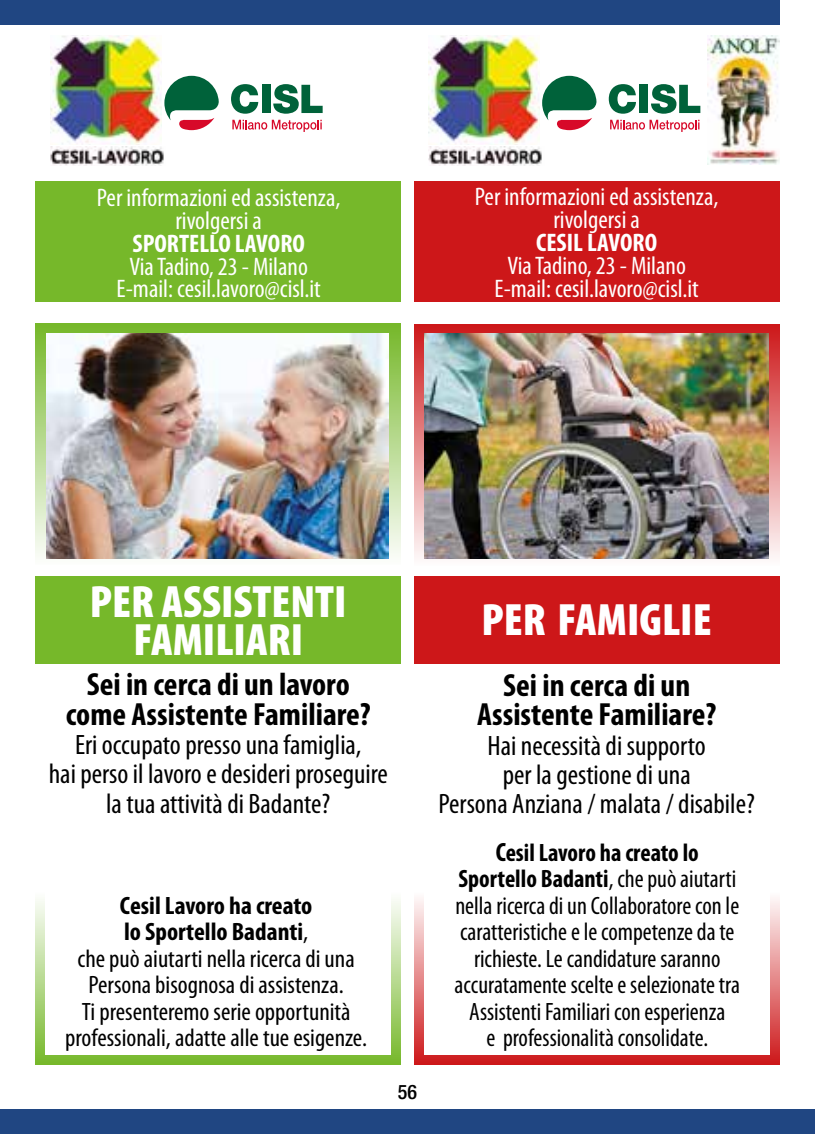
<style>
.page{position:relative;width:815px;height:1134px;background:#fff}
.page>*{position:absolute;margin:0;border:0;box-sizing:border-box;transform-origin:0 0}
.t1{font:900 condensed 45.5px/37.5px "Myriad Pro";color:#fff;text-align:center}
.t2{font:700 condensed 32.25px/29.5px "Myriad Pro";color:#000;text-align:center}
.t3{font:condensed 28.25px/29.5px "Myriad Pro";color:#000;text-align:center}
.t4{font:condensed 25.5px/22.8px "Myriad Pro";color:#fff;text-align:center}
.t5{font:700 condensed 25.5px "Myriad Pro";color:#fff}
.t6{font:condensed 25.25px/26.5px "Myriad Pro";color:#000;text-align:center}
.t7{font:500 condensed 20px "Helvetica Neue";color:#000}
.s1{font-weight:700}
.s2{font-weight:700;font-size:26.5px}
</style>
<div class="page">
<div style="left:0;top:1109px;width:815px;height:25px;background:#204682"></div>
<div style="left:0;top:0;width:780px;height:25px;background:#204682"></div>
<svg style="left:610px;top:120px;width:34px;height:10px"></svg>
<svg style="left:639px;top:122px;width:6px;height:8px"></svg>
<svg style="left:650px;top:120px;width:49px;height:12px"></svg>
<svg style="left:609px;top:84px;width:27px;height:30px"></svg>
<div style="left:640px;top:85px;width:8px;height:28px;background:#00623a"></div>
<svg style="left:651px;top:84px;width:49px;height:30px"></svg>
<svg style="left:542px;top:76px;width:54px;height:54px"></svg>
<svg style="left:232px;top:120px;width:34px;height:10px"></svg>
<svg style="left:261px;top:122px;width:6px;height:8px"></svg>
<svg style="left:272px;top:120px;width:50px;height:12px"></svg>
<svg style="left:231px;top:84px;width:27px;height:30px"></svg>
<div style="left:262px;top:85px;width:9px;height:28px;background:#00623a"></div>
<svg style="left:273px;top:84px;width:50px;height:30px"></svg>
<svg style="left:164px;top:76px;width:55px;height:54px"></svg>
<img style="left:707px;top:35px;width:73px;height:130px">
<div style="left:35px;top:892px;width:366px;height:172px;background:linear-gradient(to bottom,#fefefd,#77b82c)"></div>
<div style="left:45px;top:856px;width:345px;height:199px;background:#fff"></div>
<div style="left:414px;top:892px;width:366px;height:172px;background:linear-gradient(to bottom,#fefdfd,#cd1a1b)"></div>
<div style="left:424px;top:876px;width:346px;height:179px;background:#fff"></div>
<div style="left:35px;top:181px;width:366px;height:121px;background:#76b82a"></div>
<div style="left:35px;top:324px;width:366px;height:241px;background:linear-gradient(to bottom,#75b729,#fdfefc)"></div>
<img style="left:46px;top:334px;width:343px;height:225px">
<div style="left:35px;top:576px;width:366px;height:88px;background:#76b82a"></div>
<svg style="left:414px;top:324px;width:366px;height:235px;background:#d75d5e"></svg>
<div style="left:414px;top:181px;width:366px;height:121px;background:#cd1719"></div>
<div style="left:414px;top:576px;width:366px;height:88px;background:#cd1719"></div>
<img style="left:424px;top:333px;width:345px;height:225px">
<img style="left:429px;top:35px;width:111px;height:110px">
<img style="left:429px;top:147px;width:113px;height:18px">
<img style="left:50px;top:35px;width:111px;height:110px">
<img style="left:50px;top:147px;width:114px;height:18px">
<p class="t4" style="left:97px;top:187px;width:245px">Per informazioni ed assistenza, rivolgersi a</p>
<p class="t5" style="left:133px;top:229px;width:174px">SPORTELLO LAVORO</p>
<p class="t4" style="left:117px;top:255px;width:206px">Via Tadino, 23 - Milano<br>E-mail: cesil.lavoro@cisl.it</p>
<p class="t4" style="left:475px;top:186px;width:245px">Per informazioni ed assistenza, rivolgersi a</p>
<p class="t5" style="left:536px;top:228px;width:122px">CESIL LAVORO</p>
<p class="t4" style="left:495px;top:255px;width:206px">Via Tadino, 23 - Milano<br>E-mail: cesil.lavoro@cisl.it</p>
<h1 class="t1" style="left:90px;top:584px;width:258px">PER ASSISTENTI<br>FAMILIARI</h1>
<p class="t2" style="left:66px;top:670px;width:307px">Sei in cerca di un lavoro come Assistente Familiare?</p>
<p class="t3" style="left:49px;top:730px;width:341px">Eri occupato presso una famiglia,<br>hai perso il lavoro e desideri proseguire la tua attività di Badante?</p>
<p class="t6" style="left:65px;top:892px;width:303px"><span class="s1">Cesil Lavoro ha creato<br>lo Sportello Badanti</span>,<br>che può aiutarti nella ricerca di una<br>Persona bisognosa di assistenza.<br>Ti presenteremo serie opportunità professionali, adatte alle tue esigenze.</p>
<p class="t7" style="left:398px;top:1079px;width:21px">56</p>
<h1 class="t1" style="left:482px;top:602px;width:232px">PER FAMIGLIE</h1>
<p class="t2" style="left:477px;top:670px;width:241px">Sei in cerca di un<br>Assistente Familiare?</p>
<p class="t3" style="left:439px;top:731px;width:318px">Hai necessità di supporto<br>per la gestione di una<br>Persona Anziana / malata / disabile?</p>
<p class="t6" style="left:455px;top:839px;width:287px"><span class="s2">C</span><span class="s1">esil Lavoro ha creato lo Sportello Badanti</span>, che può aiutarti nella ricerca di un Collaboratore con le caratteristiche e le competenze da te richieste. Le candidature saranno accuratamente scelte e selezionate tra Assistenti Familiari con esperienza<br>e professionalità consolidate.</p>
</div>
